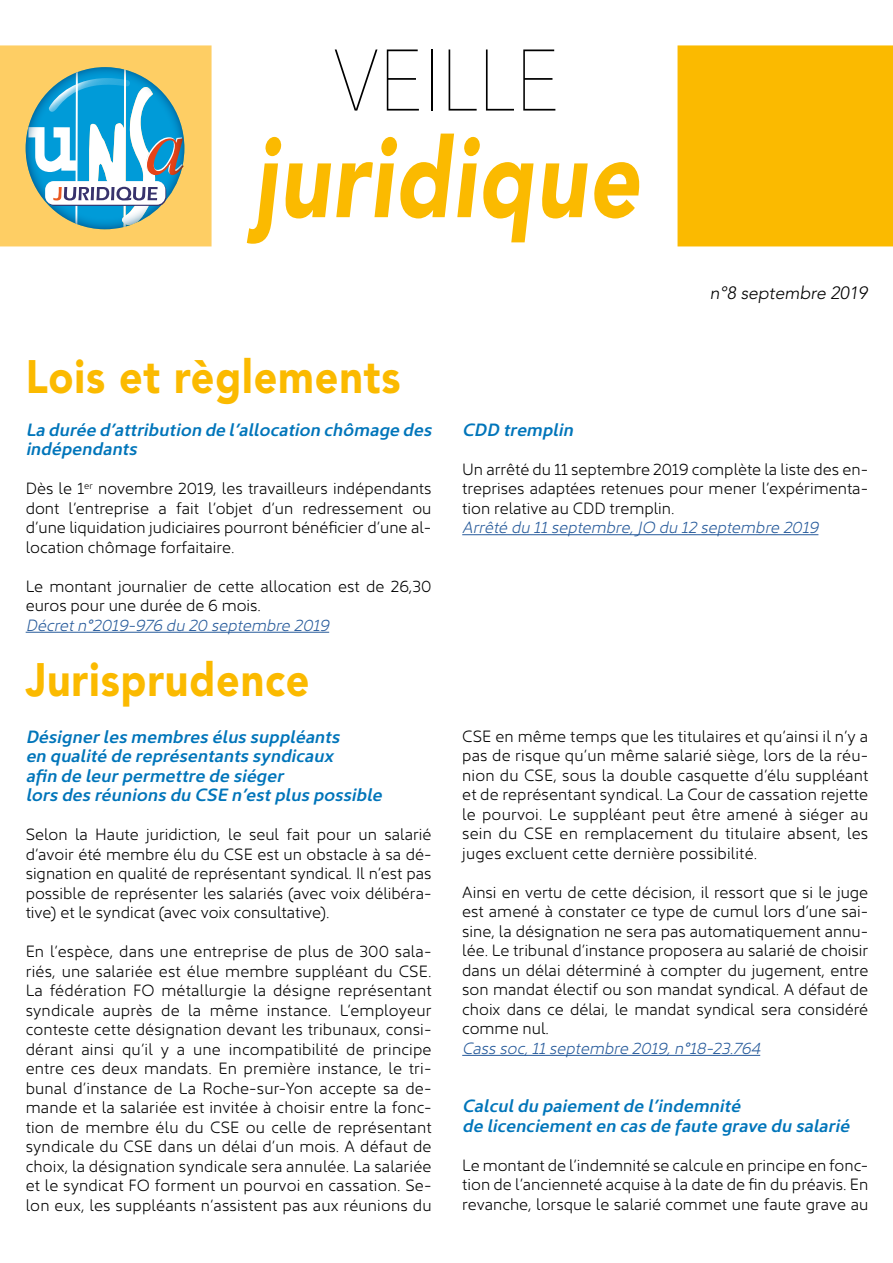
<style>
.page{position:relative;width:893px;height:1263px;background:#fff}
.page>*{position:absolute;margin:0;border:0;box-sizing:border-box;transform-origin:0 0}
.t1{font:italic 900 110.55px "Avenir LT Std";letter-spacing:.02em;color:#fbba00;scale:.81 1}
.t2{font:200 86.25px "Avenir Next";color:#000;scale:.87 1}
.t3{font:900 46.5px "Avenir LT Std";letter-spacing:.02em;color:#fbba00;scale:.89 1}
.t4{font:italic 600 18px/19.5px "Kyrial Sans Pro";color:#0075ba}
.t5{font:italic 300 17.7px "Avenir LT Std";color:#000}
.t6{font:300 16.5px/19.5px "Kyrial Sans Pro";color:#000;text-align:justify}
.t7{font:italic 300 16.5px "Kyrial Sans Pro";color:#275b9b}
</style>
<div class="page">
<div style="left:677px;top:45px;width:216px;height:201px;background:#fbba00"></div>
<div style="left:0;top:45px;width:212px;height:201px;background:#fece64"></div>
<hr style="left:26px;top:632px;width:303px;height:1px;background:#275b9b">
<svg style="left:26px;top:67px;width:158px;height:162px"></svg>
<hr style="left:462px;top:1055px;width:298px;height:1px;background:#275b9b">
<hr style="left:462px;top:534px;width:356px;height:1px;background:#275b9b">
<h2 class="t2" style="left:333px;top:8px;width:262px">VEILLE</h2>
<h1 class="t1" style="left:254px;top:112px;width:477px">juridique</h1>
<p class="t5" style="left:710px;top:283px;width:159px">n°8 septembre 2019</p>
<h3 class="t3" style="left:26px;top:349px;width:423px">Lois et règlements</h3>
<p class="t4" style="left:26px;top:419px;width:407px">La durée d’attribution de l’allocation chômage des indépendants</p>
<p class="t6" style="left:26px;top:477px;width:407px">Dès le 1<sup>er</sup> novembre 2019, les travailleurs indépendants dont l’entreprise a fait l’objet d’un redressement ou d’une liquidation judiciaires pourront bénéficier d’une al&shy;location chômage forfaitaire.</p>
<p class="t6" style="left:26px;top:575px;width:407px">Le montant journalier de cette allocation est de 26,30 euros pour une durée de 6 mois.</p>
<p class="t7" style="left:26px;top:612px;width:305px">Décret n°2019-976 du 20 septembre 2019</p>
<h3 class="t3" style="left:26px;top:652px;width:320px">Jurisprudence</h3>
<p class="t4" style="left:26px;top:726px;width:358px">Désigner les membres élus suppléants<br>en qualité de représentants syndicaux<br>afin de leur permettre de siéger<br>lors des réunions du CSE n’est plus possible</p>
<p class="t6" style="left:26px;top:823px;width:407px">Selon la Haute juridiction, le seul fait pour un salarié d’avoir été membre élu du CSE est un obstacle à sa dé&shy;signation en qualité de représentant syndical. Il n’est pas possible de représenter les salariés (avec voix délibéra&shy;tive) et le syndicat (avec voix consultative).</p>
<p class="t6" style="left:26px;top:940px;width:407px">En l’espèce, dans une entreprise de plus de 300 sala&shy;riés, une salariée est élue membre suppléant du CSE.<br>La fédération FO métallurgie la désigne représentant syndicale auprès de la même instance. L’employeur conteste cette désignation devant les tribunaux, consi&shy;dérant ainsi qu’il y a une incompatibilité de principe entre ces deux mandats. En première instance, le tri&shy;bunal d’instance de La Roche-sur-Yon accepte sa de&shy;mande et la salariée est invitée à choisir entre la fonc&shy;tion de membre élu du CSE ou celle de représentant syndicale du CSE dans un délai d’un mois. A défaut de choix, la désignation syndicale sera annulée. La salariée et le syndicat FO forment un pourvoi en cassation. Se&shy;lon eux, les suppléants n’assistent pas aux réunions du</p>
<p class="t4" style="left:462px;top:419px;width:112px">CDD tremplin</p>
<p class="t6" style="left:462px;top:457px;width:407px">Un arrêté du 11 septembre 2019 complète la liste des en&shy;treprises adaptées retenues pour mener l’expérimenta&shy;tion relative au CDD tremplin.</p>
<p class="t7" style="left:462px;top:515px;width:358px">Arrêté du 11 septembre, JO du 12 septembre 2019</p>
<p class="t6" style="left:462px;top:725px;width:408px">CSE en même temps que les titulaires et qu’ainsi il n’y a pas de risque qu’un même salarié siège, lors de la réu&shy;nion du CSE, sous la double casquette d’élu suppléant et de représentant syndical. La Cour de cassation rejette le pourvoi. Le suppléant peut être amené à siéger au sein du CSE en remplacement du titulaire absent, les juges excluent cette dernière possibilité.</p>
<p class="t6" style="left:462px;top:881px;width:408px">Ainsi en vertu de cette décision, il ressort que si le juge est amené à constater ce type de cumul lors d’une sai&shy;sine, la désignation ne sera pas automatiquement annu&shy;lée. Le tribunal d’instance proposera au salarié de choisir dans un délai déterminé à compter du jugement, entre son mandat électif ou son mandat syndical. A défaut de choix dans ce délai, le mandat syndical sera considéré comme nul.</p>
<p class="t7" style="left:462px;top:1036px;width:300px">Cass soc, 11 septembre 2019, n°18-23.764</p>
<p class="t4" style="left:462px;top:1095px;width:389px">Calcul du paiement de l’indemnité<br>de licenciement en cas de faute grave du salarié</p>
<p class="t6" style="left:462px;top:1154px;width:408px">Le montant de l’indemnité se calcule en principe en fonc&shy;tion de l’ancienneté acquise à la date de fin du préavis. En revanche, lorsque le salarié commet une faute grave au</p>
</div>
